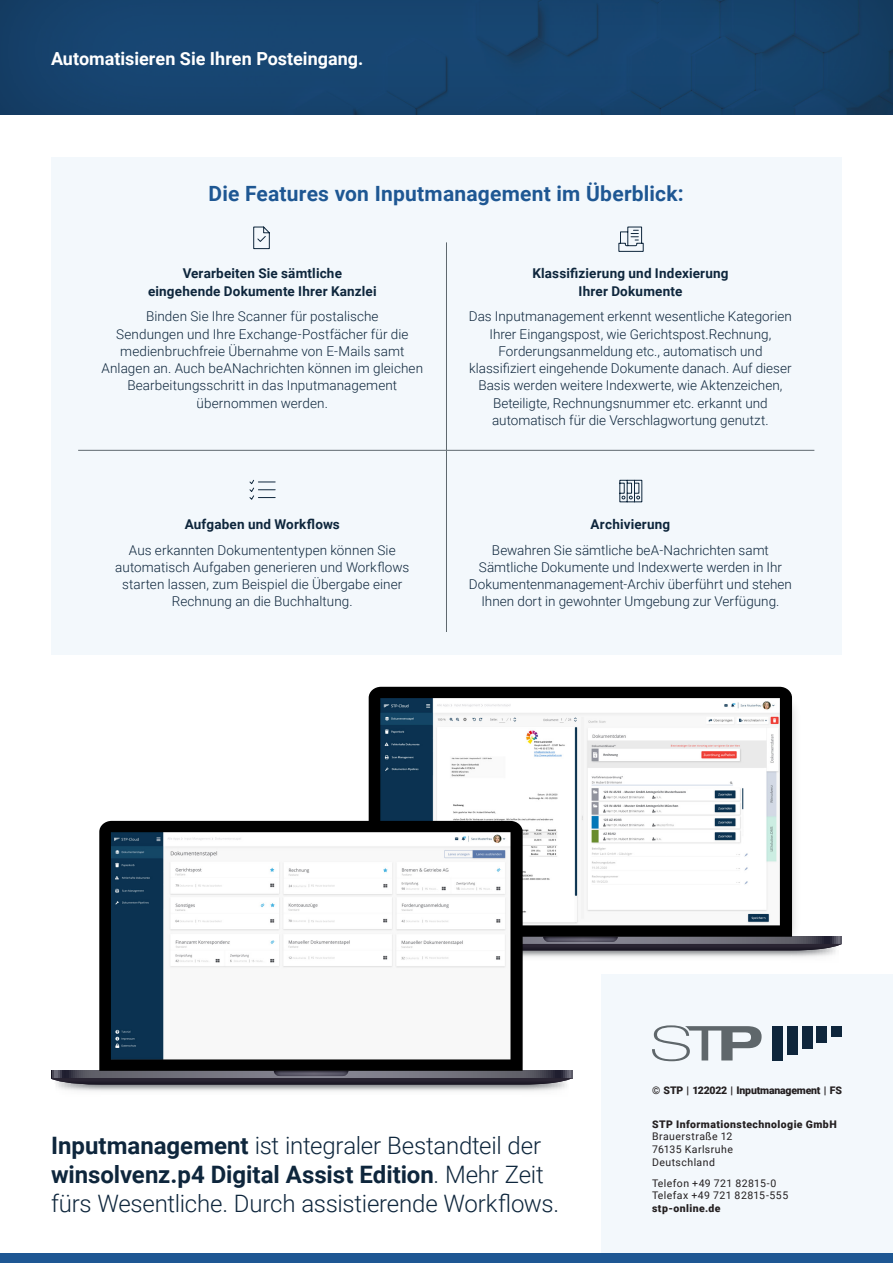
<style>
.page{position:relative;width:893px;height:1263px;background:#fff}
.page>*{position:absolute;margin:0;border:0;box-sizing:border-box;transform-origin:0 0}
.t1{font:300 24px/28.8px "Roboto";letter-spacing:-.01em;color:#0e263c}
.t2{font:700 21px "Roboto";letter-spacing:.01em;color:#1e5793}
.t3{font:700 18px "Roboto";color:#fff}
.t4{font:300 13.5px/17.2px "Roboto";letter-spacing:.005em;color:#0e263c;text-align:center}
.t5{font:700 13.5px "Roboto";letter-spacing:.015em;color:#0e263c}
.t6{font:10.5px/12.6px "Roboto";letter-spacing:.04em;color:#231f20}
.t7{font:900 10.5px "Roboto";letter-spacing:-.02em;color:#231f20}
.s1{font-weight:700}
.s2{font-weight:900}
</style>
<div class="page">
<div style="left:0;top:0;width:893px;height:116px;background:#17446f"></div>
<div style="left:601px;top:974px;width:292px;height:289px;background:#f3f8fc"></div>
<div style="left:772px;top:1026px;width:10px;height:34px;background:#0e263c"></div>
<div style="left:787px;top:1026px;width:10px;height:28px;background:#0e263c"></div>
<div style="left:802px;top:1026px;width:10px;height:23px;background:#0e263c"></div>
<div style="left:817px;top:1026px;width:10px;height:17px;background:#0e263c"></div>
<div style="left:832px;top:1026px;width:10px;height:11px;background:#0e263c"></div>
<svg style="left:652px;top:1025px;width:110px;height:36px"></svg>
<div style="left:0;top:1253px;width:893px;height:10px;background:#1e5793"></div>
<div style="left:51px;top:158px;width:791px;height:497px;background:#f3f8fc"></div>
<hr style="left:446px;top:242px;width:1px;height:208px;background:#5f696f">
<hr style="left:446px;top:450px;width:1px;height:182px;background:#5f696f">
<hr style="left:78px;top:450px;width:368px;height:1px;background:#5f696f">
<hr style="left:446px;top:450px;width:368px;height:1px;background:#5f696f">
<div style="left:376px;top:695px;width:426px;height:250px;background:#231f20;opacity:.25"></div>
<svg style="left:524px;top:950px;width:312px;height:7px;background:#b6b7b9"></svg>
<svg style="left:524px;top:937px;width:318px;height:13px;background:#4c4956"></svg>
<svg style="left:369px;top:687px;width:423px;height:250px"></svg>
<img style="left:110px;top:810px;width:404px;height:11px">
<svg style="left:51px;top:1071px;width:522px;height:21px;background:#77767e"></svg>
<svg style="left:99px;top:821px;width:424px;height:250px"></svg>
<svg style="left:253px;top:226px;width:17px;height:23px"></svg>
<svg style="left:618px;top:226px;width:26px;height:26px"></svg>
<svg style="left:249px;top:479px;width:27px;height:21px"></svg>
<svg style="left:619px;top:479px;width:24px;height:24px"></svg>
<p class="t3" style="left:51px;top:46px;width:314px">Automatisieren Sie Ihren Posteingang.</p>
<p class="t2" style="left:209px;top:178px;width:477px">Die Features von Inputmanagement im Überblick:</p>
<p class="t5" style="left:183px;top:264px;width:161px">Verarbeiten Sie sämtliche</p>
<p class="t5" style="left:148px;top:281px;width:230px">eingehende Dokumente Ihrer Kanzlei</p>
<p class="t4" style="left:101px;top:307px;width:323px">Binden Sie Ihre Scanner für postalische<br>Sendungen und Ihre Exchange-Postfächer für die medienbruchfreie Übernahme von E-Mails samt Anlagen an. Auch beANachrichten können im gleichen Bearbeitungsschritt in das Inputmanagement übernommen werden.</p>
<p class="t5" style="left:185px;top:515px;width:157px">Aufgaben und Workflows</p>
<p class="t4" style="left:115px;top:541px;width:296px">Aus erkannten Dokumententypen können Sie automatisch Aufgaben generieren und Workflows starten lassen, zum Beispiel die Übergabe einer Rechnung an die Buchhaltung.</p>
<p class="t5" style="left:532px;top:264px;width:198px">Klassifizierung und Indexierung</p>
<p class="t5" style="left:578px;top:281px;width:105px">Ihrer Dokumente</p>
<p class="t4" style="left:469px;top:307px;width:324px">Das Inputmanagement erkennt wesentliche Kategorien Ihrer Eingangspost, wie Gerichtspost.Rechnung, Forderungsanmeldung etc., automatisch und klassifiziert eingehende Dokumente danach. Auf dieser Basis werden weitere Indexwerte, wie Aktenzeichen, Beteiligte, Rechnungsnummer etc. erkannt und automatisch für die Verschlagwortung genutzt.</p>
<p class="t5" style="left:591px;top:515px;width:81px">Archivierung</p>
<p class="t4" style="left:469px;top:541px;width:325px">Bewahren Sie sämtliche beA-Nachrichten samt Sämtliche Dokumente und Indexwerte werden in Ihr Dokumentenmanagement-Archiv überführt und stehen Ihnen dort in gewohnter Umgebung zur Verfügung.</p>
<p class="t1" style="left:51px;top:1130px;width:510px"><span class="s1">Inputmanagement</span> ist integraler Bestandteil der <span class="s1">winsolvenz.p4 Digital Assist Edition</span>. Mehr Zeit fürs Wesentliche. Durch assistierende Workflows.</p>
<p class="t7" style="left:652px;top:1083px;width:191px">© STP | 122022 | Inputmanagement | FS</p>
<p class="t6" style="left:652px;top:1117px;width:186px"><span class="s2">STP Informationstechnologie GmbH<br></span>Brauerstraße 12<br>76135 Karlsruhe<br>Deutschland</p>
<p class="t6" style="left:652px;top:1176px;width:138px">Telefon +49 721 82815-0<br>Telefax +49 721 82815-555 <span class="s2">stp-online.de</span></p>
</div>
